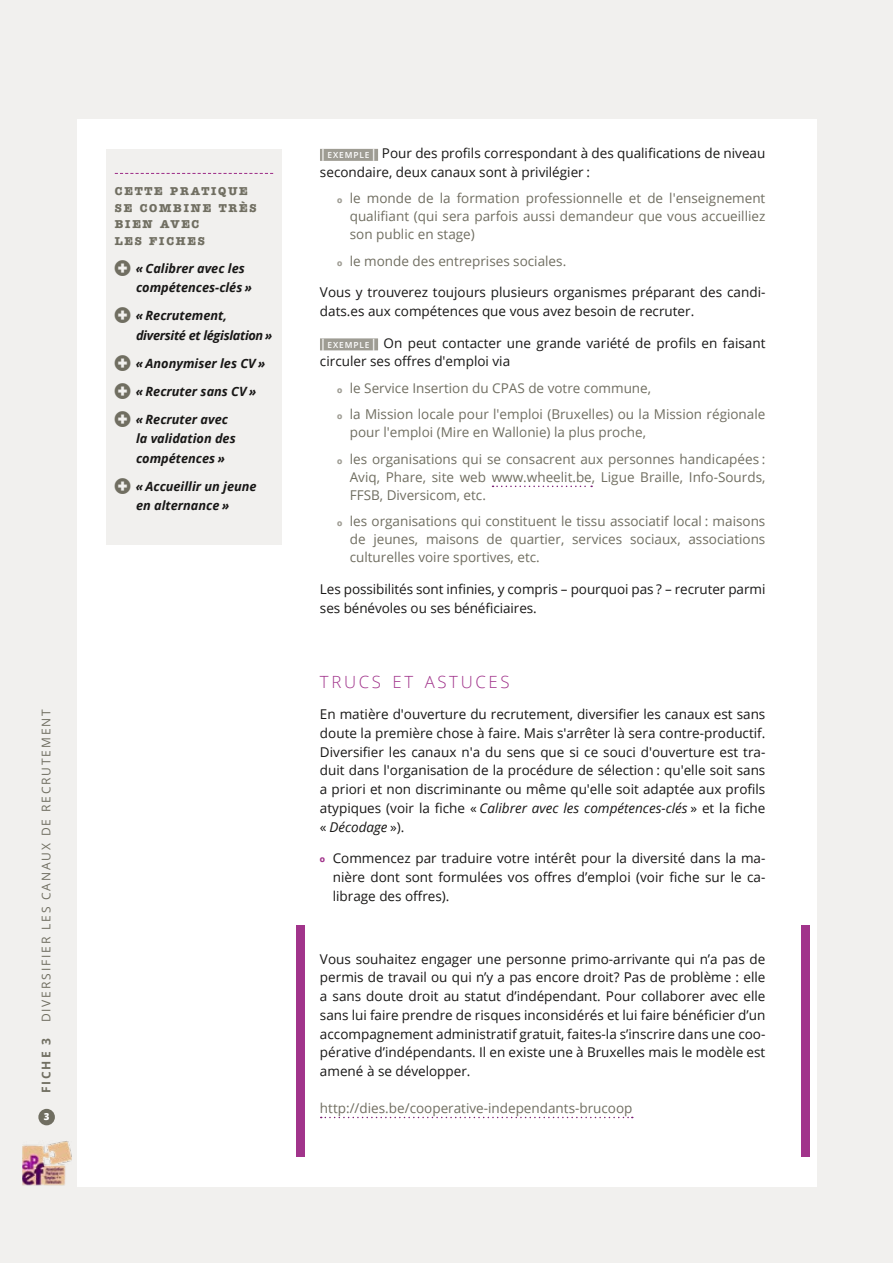
<style>
.page{position:relative;width:893px;height:1263px;background:#f1f0ee}
.page>*{position:absolute;margin:0;border:0;box-sizing:border-box;transform-origin:0 0}
.t1{font:300 16.8px "Open Sans";letter-spacing:.155em;color:#a1348b}
.t2{font:13.5px/18.8px "Open Sans";color:#181716}
.t3{font:13.5px/18px "Open Sans";color:#706e61}
.t4{font:italic 700 12.75px/19.5px "Open Sans";color:#181716}
.t5{font:italic 700 12.75px/19.5px "Open Sans";letter-spacing:-.025em;color:#181716}
.t6{font:12px "Open Sans";letter-spacing:.155em;color:#706e61}
.t7{font:700 12px "Open Sans";letter-spacing:.155em;color:#706e61}
.t8{font:700 11.55px/16.5px "American Typewriter";letter-spacing:.15em;color:#706e61}
.t9{font:800 9.75px "Open Sans";color:#fff}
.s1{font-weight:600;font-size:12px;color:#fff}
.s2{font-weight:600;font-size:8.4px;color:#fff}
.s3{font-family:"American Typewriter";font-weight:700;font-size:9px;color:#9e9c93}
.s4{font-style:italic}
.s5{font-family:"American Typewriter";font-weight:700;font-size:9px;color:#a1348b}
</style>
<div class="page">
<div style="left:38px;top:1109px;width:17px;height:16px;background:#706e61;border-radius:50%"></div>
<div style="left:77px;top:119px;width:739px;height:1067px;background:#fff"></div>
<img style="left:22px;top:1141px;width:50px;height:44px">
<div style="left:320px;top:149px;width:58px;height:12px;background:#9e9c93"></div>
<div style="left:320px;top:338px;width:58px;height:12px;background:#9e9c93"></div>
<svg style="left:493px;top:486px;width:99px;height:1px"></svg>
<svg style="left:321px;top:1117px;width:312px;height:1px"></svg>
<div style="left:106px;top:149px;width:176px;height:395px;background:#f1f0ee"></div>
<svg style="left:115px;top:173px;width:158px;height:1px"></svg>
<div style="left:297px;top:926px;width:8px;height:231px;background:#a1348b"></div>
<div style="left:801px;top:926px;width:9px;height:231px;background:#a1348b"></div>
<p class="t6" style="left:38px;top:1022px;width:315px;rotate:-90deg">DIVERSIFIER LES CANAUX DE RECRUTEMENT</p>
<p class="t7" style="left:38px;top:1093px;width:57px;rotate:-90deg">FICHE 3</p>
<p class="t9" style="left:44px;top:1109px;width:7px">3</p>
<p class="t8" style="left:115px;top:183px;width:143px">CETTE PRATIQUE<br>SE COMBINE TRÈS<br>BIEN AVEC<br>LES FICHES</p>
<p class="t4" style="left:136px;top:258px;width:118px">« Calibrer avec les compétences-clés »</p>
<p class="t5" style="left:136px;top:306px;width:138px">« Recrutement, diversité et législation »</p>
<p class="t4" style="left:136px;top:349px;width:131px;line-height:28px">« Anonymiser les CV » « Recruter sans CV » « Recruter avec</p>
<p class="t4" style="left:136px;top:429px;width:101px">la validation des compétences »</p>
<p class="t4" style="left:136px;top:476px;width:122px">« Accueillir un jeune en alternance »</p>
<p class="t2" style="left:320px;top:143px;width:447px"><span class="s1">|</span><span class="s2">EXEMPLE</span><span class="s1">|</span> Pour des profils correspondant à des qualifications de niveau secondaire, deux canaux sont à privilégier :</p>
<p class="t3" style="left:350px;top:189px;width:417px;text-align:justify;text-indent:-13px"><span class="s3">o</span> le monde de la formation professionnelle et de l'enseignement qualifiant (qui sera parfois aussi demandeur que vous accueilliez son public en stage)</p>
<p class="t3" style="left:337px;top:252px;width:231px"><span class="s3">o</span> le monde des entreprises sociales.</p>
<p class="t2" style="left:320px;top:283px;width:447px">Vous y trouverez toujours plusieurs organismes préparant des candi&shy;dats.es aux compétences que vous avez besoin de recruter.</p>
<p class="t2" style="left:320px;top:333px;width:447px"><span class="s1">|</span><span class="s2">EXEMPLE</span><span class="s1">|</span> On peut contacter une grande variété de profils en faisant circuler ses offres d'emploi via</p>
<p class="t3" style="left:337px;top:374px;width:430px;line-height:26.5px"><span class="s3">o</span> le Service Insertion du CPAS de votre commune,<br><span class="s3">o</span> la Mission locale pour l'emploi (Bruxelles) ou la Mission régionale</p>
<p class="t3" style="left:337px;top:419px;width:430px;line-height:26.5px;text-indent:13px">pour l'emploi (Mire en Wallonie) la plus proche,<br><span class="s3">o</span> les organisations qui se consacrent aux personnes handicapées :</p>
<p class="t3" style="left:350px;top:468px;width:417px">Aviq, Phare, site web www.wheelit.be, Ligue Braille, Info-Sourds,<br>FFSB, Diversicom, etc.</p>
<p class="t3" style="left:350px;top:512px;width:417px;text-align:justify;text-indent:-13px"><span class="s3">o</span> les organisations qui constituent le tissu associatif local : maisons de jeunes, maisons de quartier, services sociaux, associations culturelles voire sportives, etc.</p>
<p class="t2" style="left:320px;top:579px;width:447px">Les possibilités sont infinies, y compris – pourquoi pas ? – recruter parmi ses bénévoles ou ses bénéficiaires.</p>
<p class="t1" style="left:320px;top:670px;width:191px">TRUCS ET ASTUCES</p>
<p class="t2" style="left:320px;top:704px;width:447px;text-align:justify">En matière d'ouverture du recrutement, diversifier les canaux est sans doute la première chose à faire. Mais s'arrêter là sera contre-productif.<br>Diversifier les canaux n'a du sens que si ce souci d'ouverture est tra&shy;duit dans l'organisation de la procédure de sélection : qu'elle soit sans a priori et non discriminante ou même qu'elle soit adaptée aux profils atypiques (voir la fiche « <span class="s4">Calibrer avec les compétences-clés</span> » et la fiche « <span class="s4">Décodage</span> »).</p>
<p class="t2" style="left:333px;top:848px;width:434px;text-align:justify;text-indent:-13px"><span class="s5">o</span> Commencez par traduire votre intérêt pour la diversité dans la ma&shy;nière dont sont formulées vos offres d’emploi (voir fiche sur le ca&shy;librage des offres).</p>
<p class="t2" style="left:320px;top:949px;width:447px;text-align:justify">Vous souhaitez engager une personne primo-arrivante qui n’a pas de permis de travail ou qui n’y a pas encore droit? Pas de problème : elle a sans doute droit au statut d’indépendant. Pour collaborer avec elle sans lui faire prendre de risques inconsidérés et lui faire bénéficier d’un accompagnement administratif gratuit, faites-la s’inscrire dans une coo&shy;pérative d’indépendants. Il en existe une à Bruxelles mais le modèle est amené à se développer.</p>
<p class="t3" style="left:320px;top:1099px;width:314px">http://dies.be/cooperative-independants-brucoop</p>
</div>
